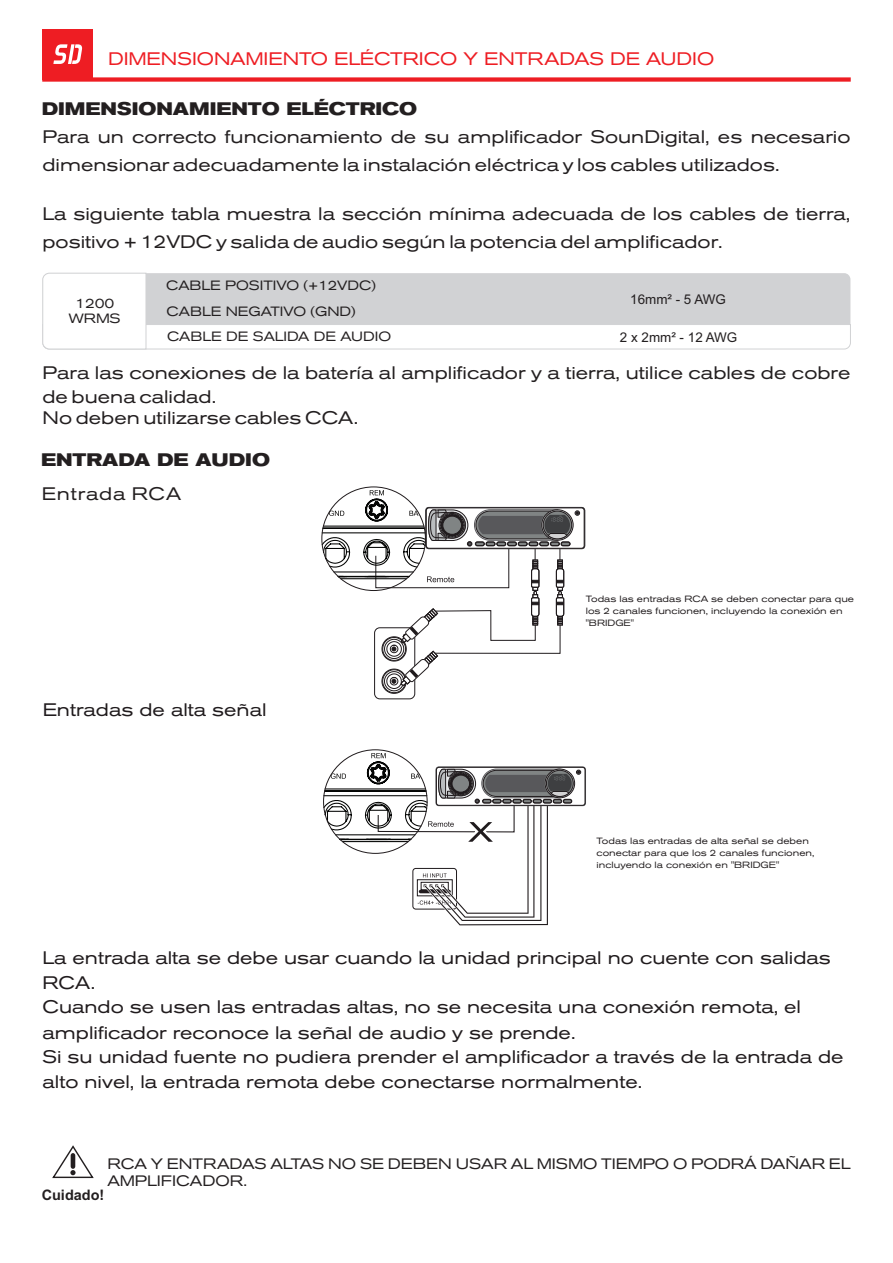
<style>
.page{position:relative;width:893px;height:1263px;background:#fff}
.page>*{position:absolute;margin:0;border:0;box-sizing:border-box;transform-origin:0 0}
.t1{font:expanded 18px/27.9px "Akzidenz Grotesk BQ";color:#231f20}
.t2{font:expanded 18px/24.9px "Akzidenz Grotesk BQ";color:#201b1d}
.t3{font:expanded 18px "Akzidenz Grotesk BQ";color:#ee1d23}
.t4{font:700 expanded 18px "Akzidenz Grotesk BQ";color:#231f20}
.t5{font:expanded 18px "Akzidenz Grotesk BQ";letter-spacing:.045em;color:#231f20}
.t6{font:expanded 15px/17.4px "Akzidenz Grotesk BQ";color:#231f20}
.t7{font:700 14.4px "Arial";color:#231f20}
.t8{font:expanded 13.35px/25.7px "Akzidenz Grotesk BQ";color:#231f20;text-align:center}
.t9{font:13.35px "Arial";color:#231f20}
.t10{font:expanded 9px/11.9px "Akzidenz Grotesk BQ";color:#201b1d}
.s1{color:#231f20}
</style>
<div class="page">
<svg style="left:42px;top:272px;width:809px;height:78px"></svg>
<svg style="left:52px;top:1145px;width:42px;height:34px"></svg>
<div style="left:374px;top:627px;width:41px;height:72px;border:1px solid #201b1d;border-radius:5px"></div>
<svg style="left:321px;top:490px;width:259px;height:204px"></svg>
<svg style="left:323px;top:753px;width:258px;height:173px"></svg>
<div style="left:42px;top:29px;width:51px;height:51px;background:#ee1d23"></div>
<div style="left:42px;top:77px;width:809px;height:5px;background:#ee1d23"></div>
<svg style="left:53px;top:44px;width:29px;height:20px"></svg>
<p class="t3" style="left:108px;top:52px;width:608px">DIMENSIONAMIENTO ELÉCTRICO Y ENTRADAS DE AUDIO</p>
<p class="t4" style="left:42px;top:102px;width:377px">DIMENSIONAMIENTO ELÉCTRICO</p>
<p class="t1" style="left:43px;top:125px;width:809px">Para un correcto funcionamiento de su amplificador SounDigital, es necesario dimensionar adecuadamente la instalación eléctrica y los cables utilizados.</p>
<p class="t1" style="left:43px;top:201px;width:809px">La siguiente tabla muestra la sección mínima adecuada de los cables de tierra, positivo + 12VDC y salida de audio según la potencia del amplificador.</p>
<p class="t8" style="left:166px;top:274px;width:227px;text-align:left">CABLE POSITIVO (+12VDC)<br>CABLE NEGATIVO (GND)<br>CABLE DE SALIDA DE AUDIO</p>
<p class="t1" style="left:43px;top:362px;width:809px;line-height:24.2px">Para las conexiones de la batería al amplificador y a tierra, utilice cables de cobre de buena calidad.</p>
<p class="t1" style="left:43px;top:405px;width:317px">No deben utilizarse cables CCA.</p>
<p class="t8" style="left:69px;top:297px;width:53px;line-height:15.6px">1200<br>WRMS</p>
<p class="t9" style="left:630px;top:294px;width:97px">16mm² - 5 AWG</p>
<p class="t9" style="left:620px;top:332px;width:119px">2 x 2mm² - 12 AWG</p>
<p class="t4" style="left:41px;top:453px;width:230px">ENTRADA DE AUDIO</p>
<p class="t5" style="left:42px;top:487px;width:141px">Entrada RCA</p>
<p class="t2" style="left:43px;top:699px;width:225px">Entradas de alta señal</p>
<p class="t10" style="left:586px;top:594px;width:270px">Todas las entradas RCA se deben conectar <span class="s1">para que los 2</span> canales funcionen<span class="s1">, incluyendo la conexión en "BRIDGE"</span></p>
<p class="t10" style="left:596px;top:835px;width:219px">Todas las entradas de alta señal se deben conectar <span class="s1">para que los 2</span> canales funcionen<span class="s1">, incluyendo la conexión en "BRIDGE"</span></p>
<p class="t2" style="left:43px;top:946px;width:803px">La entrada alta se debe usar cuando la unidad principal no cuente con salidas RCA.<br>Cuando se usen las entradas altas, no se necesita una conexión remota, el amplificador reconoce la señal de audio y se prende.<br>Si su unidad fuente no pudiera prender el amplificador a través de la entrada de alto nivel, la entrada remota debe conectarse normalmente.</p>
<p class="t6" style="left:107px;top:1156px;width:744px">RCA Y ENTRADAS ALTAS NO SE DEBEN USAR AL MISMO TIEMPO O PODRÁ DAÑAR EL<br>AMPLIFICADOR.</p>
<p class="t7" style="left:42px;top:1189px;width:64px">Cuidado!</p>
</div>
